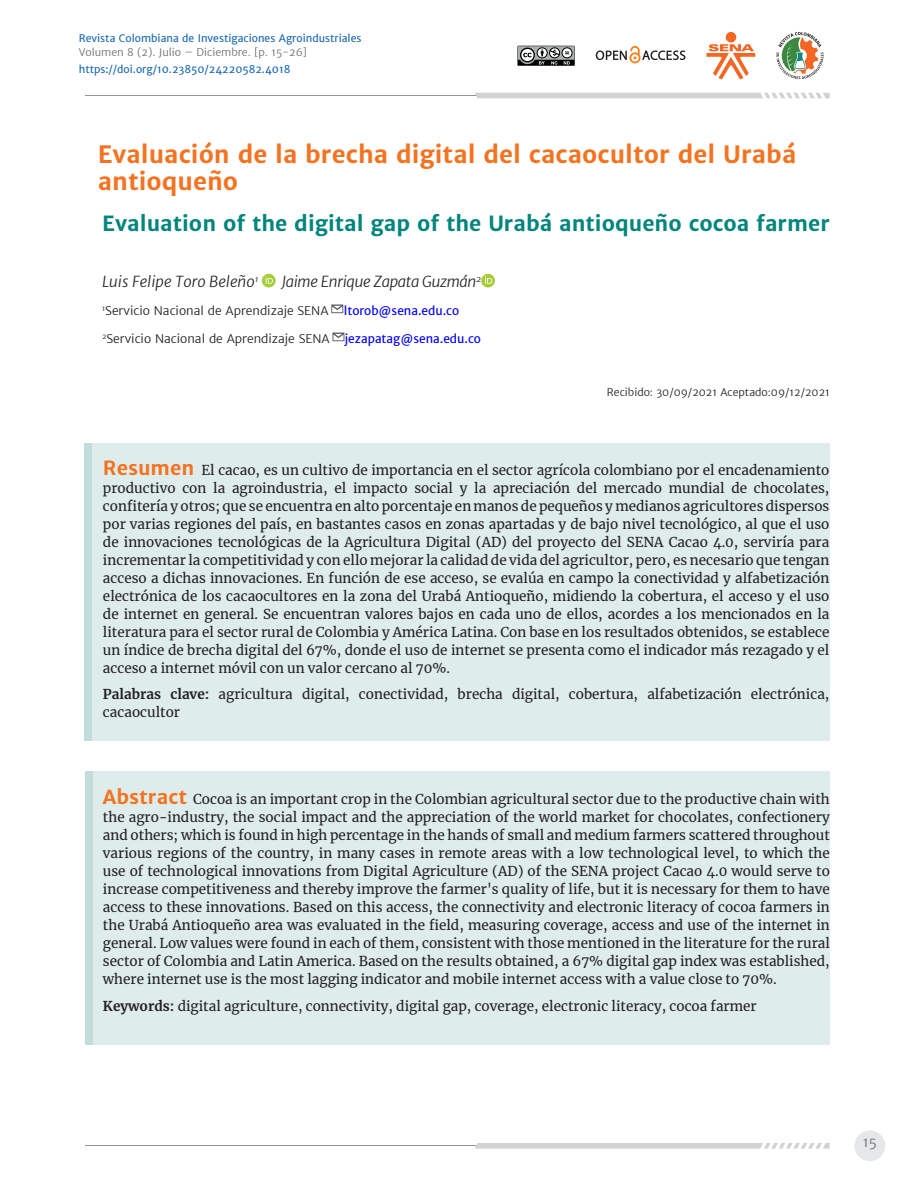
<style>
.page{position:relative;width:915px;height:1191px;background:#fff}
.page>*{position:absolute;margin:0;border:0;box-sizing:border-box;transform-origin:0 0}
.Titulo_ppal{font:700 24px/27px "Merriweather Sans";color:#f47321}
.Titulo_verde{font:700 21px "Merriweather Sans";color:#00857c}
.créditos{font:italic 300 15px "Merriweather Sans";letter-spacing:-.02em;color:#231f20}
.créditos-2{font:italic 300 15px "Merriweather Sans";color:#231f20}
.resumen{font:13.5px/18px "Merriweather";color:#231f20;text-align:justify}
.t1{font:300 13.5px "Merriweather Sans";color:#6c6d70}
.créditos_llamada{font:300 12px "Merriweather Sans";color:#231f20}
.créditos_llamada-2{font:12px "Merriweather Sans";color:#00f}
.DOI{font:10.5px "Merriweather Sans";color:#1b69b4}
.recibido{font:300 10.5px "Merriweather Sans";color:#231f20}
.cabezote_izq{font:300 10.5px "Merriweather Sans";color:#6c6d70}
.s1{font-family:"Merriweather Sans";font-weight:700;font-size:19.5px;color:#f47321}
.s2{font-weight:700}
</style>
<div class="page">
<div style="left:854px;top:1130px;width:30px;height:31px;background:#e6e7e9;border-radius:50%"></div>
<hr style="left:85px;top:95px;width:674px;height:1px;background:#939598">
<svg style="left:475px;top:93px;width:354px;height:5px;background:#d5d6d7"></svg>
<hr style="left:85px;top:1145px;width:674px;height:1px;background:#939598">
<svg style="left:475px;top:1143px;width:354px;height:5px;background:#d5d6d7"></svg>
<svg style="left:262px;top:274px;width:13px;height:13px"></svg>
<svg style="left:481px;top:274px;width:13px;height:13px"></svg>
<div style="left:85px;top:443px;width:744px;height:297px;background:#deedec"></div>
<div style="left:85px;top:443px;width:7px;height:297px;background:#c1dcdb"></div>
<div style="left:85px;top:771px;width:744px;height:274px;background:#deedec"></div>
<div style="left:85px;top:771px;width:7px;height:274px;background:#c1dcdb"></div>
<div style="left:725px;top:32px;width:11px;height:11px;background:#f36623;border-radius:50%"></div>
<svg style="left:706px;top:44px;width:49px;height:36px"></svg>
<svg style="left:517px;top:46px;width:57px;height:20px"></svg>
<svg style="left:595px;top:46px;width:90px;height:17px"></svg>
<svg style="left:776px;top:32px;width:47px;height:47px"></svg>
<svg style="left:332px;top:332px;width:12px;height:9px"></svg>
<svg style="left:331px;top:304px;width:12px;height:9px"></svg>
<p class="DOI" style="left:79px;top:32px;width:284px">Revista Colombiana de Investigaciones Agroindustriales</p>
<p class="cabezote_izq" style="left:79px;top:45px;width:230px">Volumen 8 (2). Julio – Diciembre. [p. 15-26]</p>
<p class="DOI" style="left:79px;top:63px;width:213px">https://doi.org/10.23850/24220582.4018</p>
<p class="Titulo_ppal" style="left:98px;top:140px;width:699px">Evaluación de la brecha digital del cacaocultor del Urabá antioqueño</p>
<p class="Titulo_verde" style="left:102px;top:210px;width:729px">Evaluation of the digital gap of the Urabá antioqueño cocoa farmer</p>
<p class="créditos-2" style="left:102px;top:272px;width:158px">Luis Felipe Toro Beleño<sup>1</sup></p>
<p class="créditos" style="left:282px;top:272px;width:201px">Jaime Enrique Zapata Guzmán<sup>2</sup></p>
<p class="créditos_llamada" style="left:102px;top:303px;width:228px"><sup>1</sup>Servicio Nacional de Aprendizaje SENA</p>
<p class="créditos_llamada-2" style="left:343px;top:303px;width:117px">ltorob@sena.edu.co</p>
<p class="créditos_llamada" style="left:102px;top:331px;width:229px"><sup>2</sup>Servicio Nacional de Aprendizaje SENA</p>
<p class="créditos_llamada-2" style="left:345px;top:331px;width:137px">jezapatag@sena.edu.co</p>
<p class="recibido" style="left:606px;top:385px;width:224px">Recibido: 30/09/2021 Aceptado:09/12/2021</p>
<p class="resumen" style="left:103px;top:460px;width:727px"><span class="s1">Resumen</span> El cacao, es un cultivo de importancia en el sector agrícola colombiano por el encadenamiento productivo con la agroindustria, el impacto social y la apreciación del mercado mundial de chocolates, confitería y otros; que se encuentra en alto porcentaje en manos de pequeños y medianos agricultores dispersos por varias regiones del país, en bastantes casos en zonas apartadas y de bajo nivel tecnológico, al que el uso de innovaciones tecnológicas de la Agricultura Digital (AD) del proyecto del SENA Cacao 4.0, serviría para incrementar la competitividad y con ello mejorar la calidad de vida del agricultor, pero, es necesario que tengan acceso a dichas innovaciones. En función de ese acceso, se evalúa en campo la conectividad y alfabetización electrónica de los cacaocultores en la zona del Urabá Antioqueño, midiendo la cobertura, el acceso y el uso de internet en general. Se encuentran valores bajos en cada uno de ellos, acordes a los mencionados en la literatura para el sector rural de Colombia y América Latina. Con base en los resultados obtenidos, se establece un índice de brecha digital del 67%, donde el uso de internet se presenta como el indicador más rezagado y el acceso a internet móvil con un valor cercano al 70%.</p>
<p class="resumen" style="left:103px;top:685px;width:727px"><span class="s2">Palabras clave:</span> agricultura digital, conectividad, brecha digital, cobertura, alfabetización electrónica, cacaocultor</p>
<p class="resumen" style="left:103px;top:790px;width:728px"><span class="s1">Abstract</span> Cocoa is an important crop in the Colombian agricultural sector due to the productive chain with the agro-industry, the social impact and the appreciation of the world market for chocolates, confectionery and others; which is found in high percentage in the hands of small and medium farmers scattered throughout various regions of the country, in many cases in remote areas with a low technological level, to which the use of technological innovations from Digital Agriculture (AD) of the SENA project Cacao 4.0 would serve to increase competitiveness and thereby improve the farmer's quality of life, but it is necessary for them to have access to these innovations. Based on this access, the connectivity and electronic literacy of cocoa farmers in the Urabá Antioqueño area was evaluated in the field, measuring coverage, access and use of the internet in general. Low values were found in each of them, consistent with those mentioned in the literature for the rural sector of Colombia and Latin America. Based on the results obtained, a 67% digital gap index was established, where internet use is the most lagging indicator and mobile internet access with a value close to 70%.</p>
<p class="resumen" style="left:103px;top:996px;width:655px"><span class="s2">Keywords:</span> digital agriculture, connectivity, digital gap, coverage, electronic literacy, cocoa farmer</p>
<p class="t1" style="left:862px;top:1133px;width:16px">15</p>
</div>
